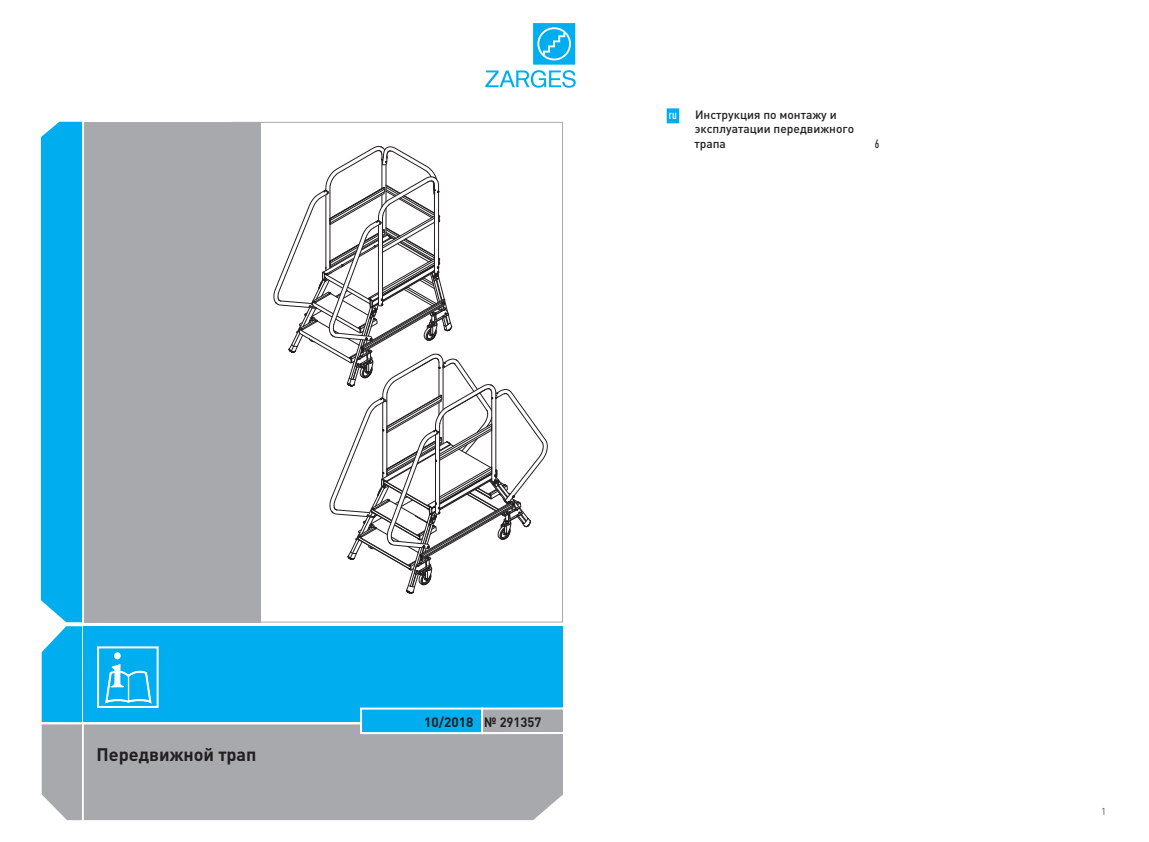
<style>
.page{position:relative;width:1149px;height:842px;background:#fff}
.page>*{position:absolute;margin:0;border:0;box-sizing:border-box;transform-origin:0 0}
.cv-title{font:700 18px "DIN Pro";color:#231f20}
.t1{font:700 13.5px "DIN Pro";color:#231f20}
.t2{font:500 12px/14.4px "DIN Pro";color:#231f20}
.t3{font:500 condensed 12px "DIN Pro";color:#fff}
.t4{font:500 condensed 12px "DIN Pro";color:#231f20}
.t5{font:300 10px "DIN Pro";color:#231f20}
</style>
<div class="page">
<svg style="left:485px;top:23px;width:90px;height:65px"></svg>
<svg style="left:232px;top:122px;width:331px;height:501px"></svg>
<svg style="left:41px;top:122px;width:41px;height:698px;background:#21b1e7"></svg>
<div style="left:84px;top:626px;width:479px;height:96px;background:#00aeef"></div>
<div style="left:84px;top:724px;width:479px;height:96px;background:#a7a9ac"></div>
<div style="left:361px;top:709px;width:121px;height:24px;background:#00aeef"></div>
<div style="left:360px;top:708px;width:123px;height:26px;border:2px solid #fff"></div>
<div style="left:84px;top:122px;width:177px;height:500px;background:#a7a9ac"></div>
<div style="left:97px;top:646px;width:61px;height:62px;border:2px solid #fff"></div>
<svg style="left:104px;top:646px;width:49px;height:60px"></svg>
<div style="left:482px;top:709px;width:81px;height:24px;background:#a7a9ac"></div>
<div style="left:481px;top:707px;width:84px;height:27px;border:2px solid #fff"></div>
<div style="left:666px;top:108px;width:13px;height:15px;background:#00aeef"></div>
<svg style="left:273px;top:144px;width:274px;height:450px"></svg>
<p class="t3" style="left:668px;top:107px;width:10px">ru</p>
<p class="t2" style="left:694px;top:107px;width:161px">Инструкция по монтажу и эксплуатации передвижного трапа</p>
<p class="t4" style="left:874px;top:136px;width:6px">6</p>
<p class="cv-title" style="left:97px;top:742px;width:161px">Передвижной трап</p>
<p class="t1" style="left:424px;top:712px;width:119px">10/2018 № 291357</p>
<p class="t5" style="left:1100px;top:805px;width:7px">1</p>
</div>
